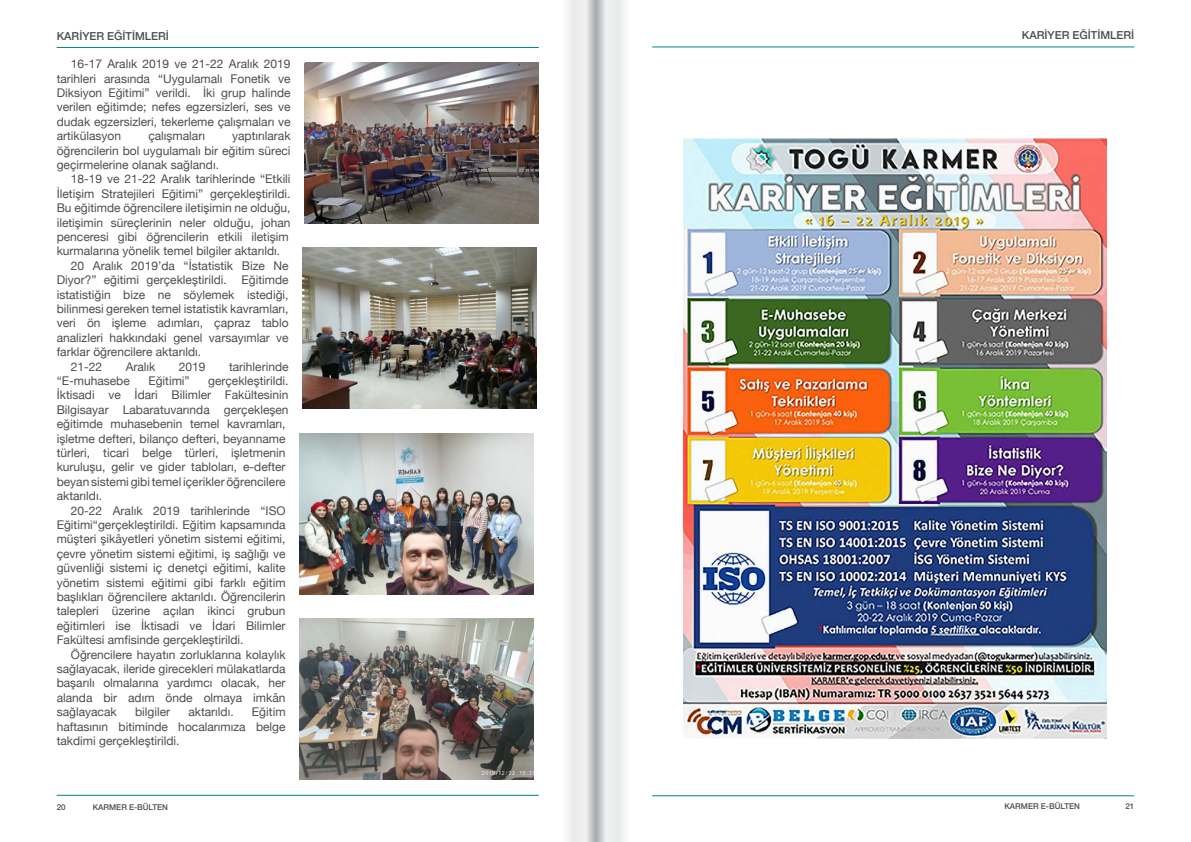
<style>
.page{position:relative;width:1191px;height:842px;background:#fff}
.page>*{position:absolute;margin:0;border:0;box-sizing:border-box;transform-origin:0 0}
.t1{font:12px/14.4px "Helvetica Neue";color:#4d4d4f;text-align:justify}
.t2{font:500 11px "Helvetica Neue";color:#4d4d4f}
.t3{font:500 8px "Helvetica Neue";color:#4d4d4f}
</style>
<div class="page">
<hr style="left:57px;top:795px;width:482px;height:1px;background:#008384">
<hr style="left:57px;top:47px;width:482px;height:1px;background:#008384">
<hr style="left:652px;top:795px;width:482px;height:1px;background:#008384">
<hr style="left:652px;top:47px;width:482px;height:1px;background:#008384">
<svg style="left:568px;top:0;width:27px;height:842px"></svg>
<svg style="left:595px;top:0;width:29px;height:842px"></svg>
<img style="left:305px;top:63px;width:234px;height:160px">
<img style="left:300px;top:434px;width:233px;height:160px">
<img style="left:303px;top:247px;width:234px;height:162px">
<img style="left:300px;top:618px;width:233px;height:162px">
<img style="left:683px;top:138px;width:423px;height:601px">
<p class="t2" style="left:57px;top:27px;width:114px">KARİYER EĞİTİMLERİ</p>
<p class="t2" style="left:1022px;top:26px;width:114px">KARİYER EĞİTİMLERİ</p>
<p class="t1" style="left:57px;top:57px;width:235px;text-indent:14px">16-17 Aralık 2019 ve 21-22 Aralık 2019 tarihleri arasında “Uygulamalı Fonetik ve Diksiyon Eğitimi” verildi. İki grup halinde verilen eğitimde; nefes egzersizleri, ses ve dudak egzersizleri, tekerleme çalışmaları ve artikülasyon</p>
<p class="t1" style="left:57px;top:129px;width:235px;text-indent:175px">yaptırılarak öğrencilerin bol uygulamalı bir eğitim süreci geçirmelerine olanak sağlandı.</p>
<p class="t1" style="left:71px;top:173px;width:221px">18-19 ve 21-22 Aralık tarihlerinde “Etkili</p>
<p class="t1" style="left:57px;top:187px;width:235px">İletişim Stratejileri Eğitimi” gerçekleştirildi.</p>
<p class="t1" style="left:57px;top:201px;width:235px">Bu eğitimde öğrencilere iletişimin ne olduğu,</p>
<p class="t1" style="left:57px;top:216px;width:235px">iletişimin süreçlerinin neler olduğu, johan</p>
<p class="t1" style="left:57px;top:230px;width:233px">penceresi gibi öğrencilerin etkili iletişim</p>
<p class="t1" style="left:57px;top:245px;width:225px">kurmalarına yönelik temel bilgiler aktarıldı.</p>
<p class="t1" style="left:71px;top:259px;width:219px">20 Aralık 2019’da “İstatistik Bize Ne</p>
<p class="t1" style="left:57px;top:273px;width:233px">Diyor?” eğitimi gerçekleştirildi. Eğitimde</p>
<p class="t1" style="left:57px;top:288px;width:233px">istatistiğin bize ne söylemek istediği,</p>
<p class="t1" style="left:57px;top:302px;width:233px">bilinmesi gereken temel istatistik kavramları,</p>
<p class="t1" style="left:57px;top:317px;width:233px">veri ön işleme adımları, çapraz tablo</p>
<p class="t1" style="left:57px;top:331px;width:233px">analizleri hakkındaki genel varsayımlar ve</p>
<p class="t1" style="left:57px;top:345px;width:146px">farklar öğrencilere aktarıldı.</p>
<p class="t1" style="left:71px;top:360px;width:33px">21-22</p>
<p class="t1" style="left:126px;top:360px;width:31px">Aralık</p>
<p class="t1" style="left:179px;top:360px;width:28px">2019</p>
<p class="t1" style="left:229px;top:360px;width:61px">tarihlerinde</p>
<p class="t1" style="left:57px;top:374px;width:75px">“E-muhasebe</p>
<p class="t1" style="left:148px;top:374px;width:43px">Eğitimi”</p>
<p class="t1" style="left:148px;top:129px;width:58px">çalışmaları</p>
<p class="t1" style="left:57px;top:374px;width:233px;text-align:left;text-indent:151px">gerçekleştirildi.<br>İktisadi ve İdari Bilimler Fakültesinin Bilgisayar Labaratuvarında gerçekleşen eğitimde muhasebenin temel kavramları, işletme defteri, bilanço defteri, beyanname türleri, ticari belge türleri, işletmenin kuruluşu, gelir ve gider tabloları, e-defter beyan sistemi gibi temel içerikler öğrencilere aktarıldı.</p>
<p class="t1" style="left:57px;top:504px;width:230px;text-indent:14px">20-22 Aralık 2019 tarihlerinde “ISO Eğitimi“gerçekleştirildi. Eğitim kapsamında müşteri şikâyetleri yönetim sistemi eğitimi, çevre yönetim sistemi eğitimi, iş sağlığı ve güvenliği sistemi iç denetçi eğitimi, kalite yönetim sistemi eğitimi gibi farklı eğitim başlıkları öğrencilere aktarıldı. Öğrencilerin talepleri üzerine açılan ikinci grubun eğitimleri ise İktisadi ve İdari Bilimler Fakültesi amfisinde gerçekleştirildi.</p>
<p class="t1" style="left:57px;top:648px;width:230px;text-indent:14px">Öğrencilere hayatın zorluklarına kolaylık sağlayacak, ileride girecekleri mülakatlarda başarılı olmalarına yardımcı olacak, her alanda bir adım önde olmaya imkân sağlayacak</p>
<p class="t1" style="left:57px;top:705px;width:230px;text-indent:195px">Eğitim haftasının bitiminde hocalarımıza belge takdimi gerçekleştirildi.</p>
<p class="t1" style="left:135px;top:705px;width:37px">bilgiler</p>
<p class="t1" style="left:188px;top:705px;width:47px">aktarıldı.</p>
<p class="t3" style="left:57px;top:801px;width:10px">20</p>
<p class="t3" style="left:93px;top:801px;width:77px">KARMER E-BÜLTEN</p>
<p class="t3" style="left:1004px;top:800px;width:77px">KARMER E-BÜLTEN</p>
<p class="t3" style="left:1125px;top:800px;width:10px">21</p>
</div>
